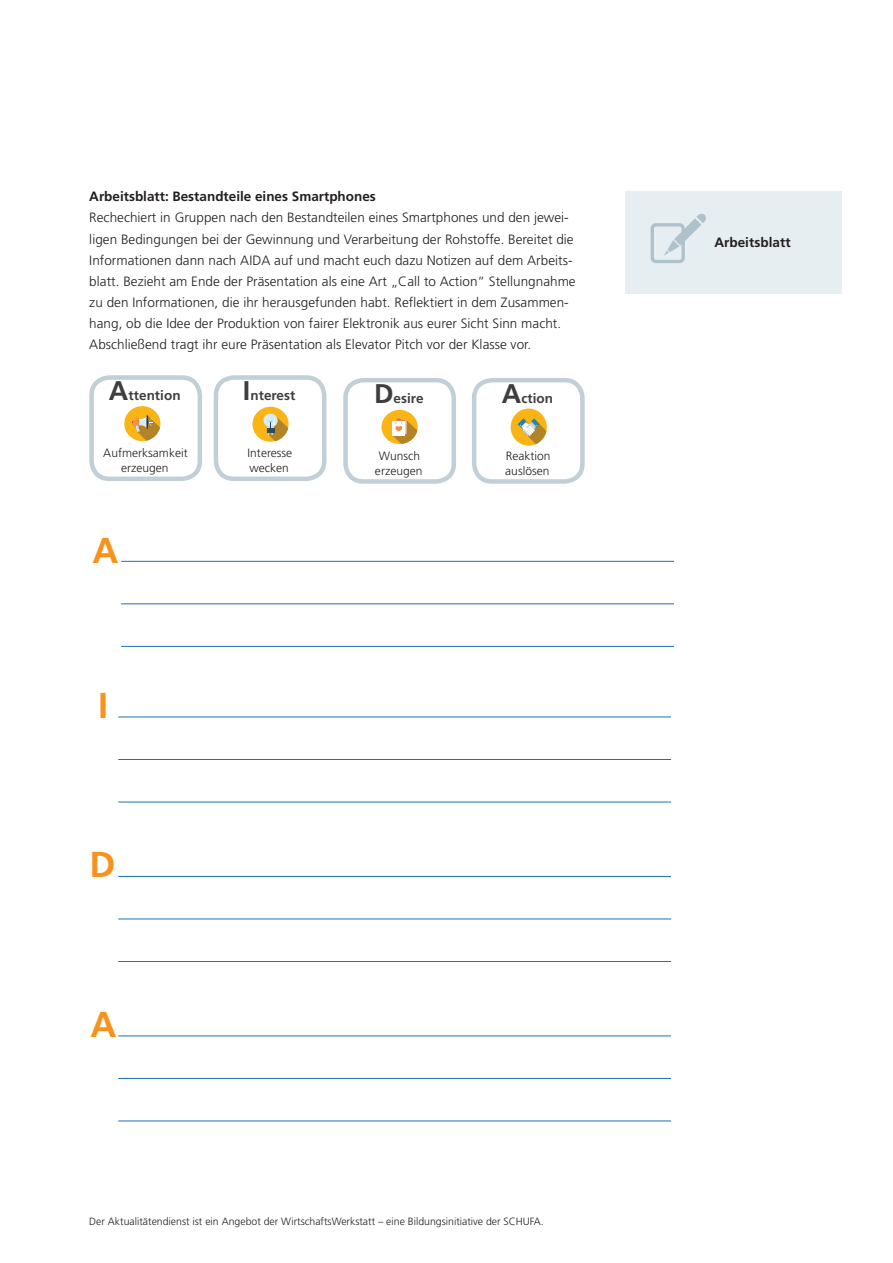
<style>
.page{position:relative;width:893px;height:1263px;background:#fff}
.page>*{position:absolute;margin:0;border:0;box-sizing:border-box;transform-origin:0 0}
.t1{font:700 36px "Frutiger LT Std";color:#f7931d}
.t2{font:300 13.5px/21px "Frutiger LT Std";letter-spacing:.005em;color:#231f20}
.t3{font:700 13.5px "Frutiger LT Std";color:#231f20}
.t4{font:700 13.5px "Frutiger LT Std";letter-spacing:.005em;color:#3e3e3f}
.t5{font:300 12px/15px "Frutiger LT Std";letter-spacing:.005em;color:#231f20}
.t6{font:300 10.5px "Frutiger LT Std";color:#231f20}
.s1{font-size:27px}
</style>
<div class="page">
<div style="left:625px;top:191px;width:217px;height:102px;background:#e7eef1"></div>
<svg style="left:651px;top:213px;width:55px;height:50px"></svg>
<hr style="left:121px;top:561px;width:553px;height:1px;background:#1f6fb8">
<hr style="left:121px;top:603px;width:553px;height:1px;background:#1f6fb8">
<hr style="left:121px;top:646px;width:553px;height:1px;background:#1f6fb8">
<hr style="left:118px;top:717px;width:553px;height:1px;background:#1f6fb8">
<hr style="left:118px;top:759px;width:553px;height:1px;background:#1f6fb8">
<hr style="left:118px;top:802px;width:553px;height:1px;background:#1f6fb8">
<hr style="left:118px;top:876px;width:553px;height:1px;background:#1f6fb8">
<hr style="left:118px;top:918px;width:553px;height:1px;background:#1f6fb8">
<hr style="left:118px;top:961px;width:553px;height:1px;background:#1f6fb8">
<hr style="left:118px;top:1035px;width:553px;height:1px;background:#1f6fb8">
<hr style="left:118px;top:1078px;width:553px;height:1px;background:#1f6fb8">
<hr style="left:118px;top:1120px;width:553px;height:1px;background:#1f6fb8">
<div style="left:214px;top:375px;width:112px;height:106px;border:4px solid #c1cfd7;border-radius:18px"></div>
<div style="left:343px;top:378px;width:113px;height:106px;border:4px solid #c1cfd7;border-radius:18px"></div>
<div style="left:472px;top:378px;width:113px;height:106px;border:4px solid #c1cfd7;border-radius:18px"></div>
<div style="left:89px;top:375px;width:113px;height:106px;border:4px solid #c1cfd7;border-radius:18px"></div>
<div style="left:124px;top:406px;width:36px;height:35px;background:#fbb416;border-radius:50%"></div>
<svg style="left:132px;top:415px;width:28px;height:26px"></svg>
<div style="left:252px;top:407px;width:37px;height:35px;background:#fbb416;border-radius:50%"></div>
<svg style="left:263px;top:414px;width:15px;height:13px"></svg>
<svg style="left:266px;top:414px;width:22px;height:27px"></svg>
<div style="left:382px;top:410px;width:36px;height:34px;background:#fbb416;border-radius:50%"></div>
<svg style="left:393px;top:418px;width:24px;height:26px"></svg>
<div style="left:511px;top:409px;width:36px;height:37px;background:#fbb416;border-radius:50%"></div>
<svg style="left:518px;top:418px;width:28px;height:26px"></svg>
<p class="t3" style="left:89px;top:189px;width:288px">Arbeitsblatt: Bestandteile eines Smartphones</p>
<p class="t2" style="left:89px;top:208px;width:488px">Rechechiert in Gruppen nach den Bestandteilen eines Smartphones und den jewei&shy;ligen Bedingungen bei der Gewinnung und Verarbeitung der Rohstoffe. Bereitet die Informationen dann nach AIDA auf und macht euch dazu Notizen auf dem Arbeits&shy;blatt. Bezieht am Ende der Präsentation als eine Art „Call to Action“ Stellungnahme zu den Informationen, die ihr herausgefunden habt. Reflektiert in dem Zusammen&shy;hang, ob die Idee der Produktion von fairer Elektronik aus eurer Sicht Sinn macht.<br>Abschließend tragt ihr eure Präsentation als Elevator Pitch vor der Klasse vor.</p>
<p class="t4" style="left:109px;top:387px;width:73px"><span class="s1">A</span>ttention</p>
<p class="t5" style="left:103px;top:446px;width:86px;text-align:center">Aufmerksamkeit erzeugen</p>
<h1 class="t1" style="left:92px;top:529px;width:27px">A</h1>
<h1 class="t1" style="left:98px;top:684px;width:12px">I</h1>
<h1 class="t1" style="left:90px;top:843px;width:27px">D</h1>
<h1 class="t1" style="left:90px;top:1003px;width:27px">A</h1>
<p class="t4" style="left:243px;top:387px;width:54px"><span class="s1">I</span>nterest</p>
<p class="t5" style="left:248px;top:446px;width:46px">Interesse wecken</p>
<p class="t4" style="left:374px;top:390px;width:51px"><span class="s1">D</span>esire</p>
<p class="t5" style="left:375px;top:448px;width:49px;text-align:center">Wunsch erzeugen</p>
<p class="t4" style="left:502px;top:390px;width:53px"><span class="s1">A</span>ction</p>
<p class="t5" style="left:505px;top:448px;width:47px">Reaktion auslösen</p>
<p class="t6" style="left:89px;top:1215px;width:456px">Der Aktualitätendienst ist ein Angebot der WirtschaftsWerkstatt – eine Bildungsinitiative der SCHUFA.</p>
<p class="t3" style="left:714px;top:234px;width:78px">Arbeitsblatt</p>
</div>
